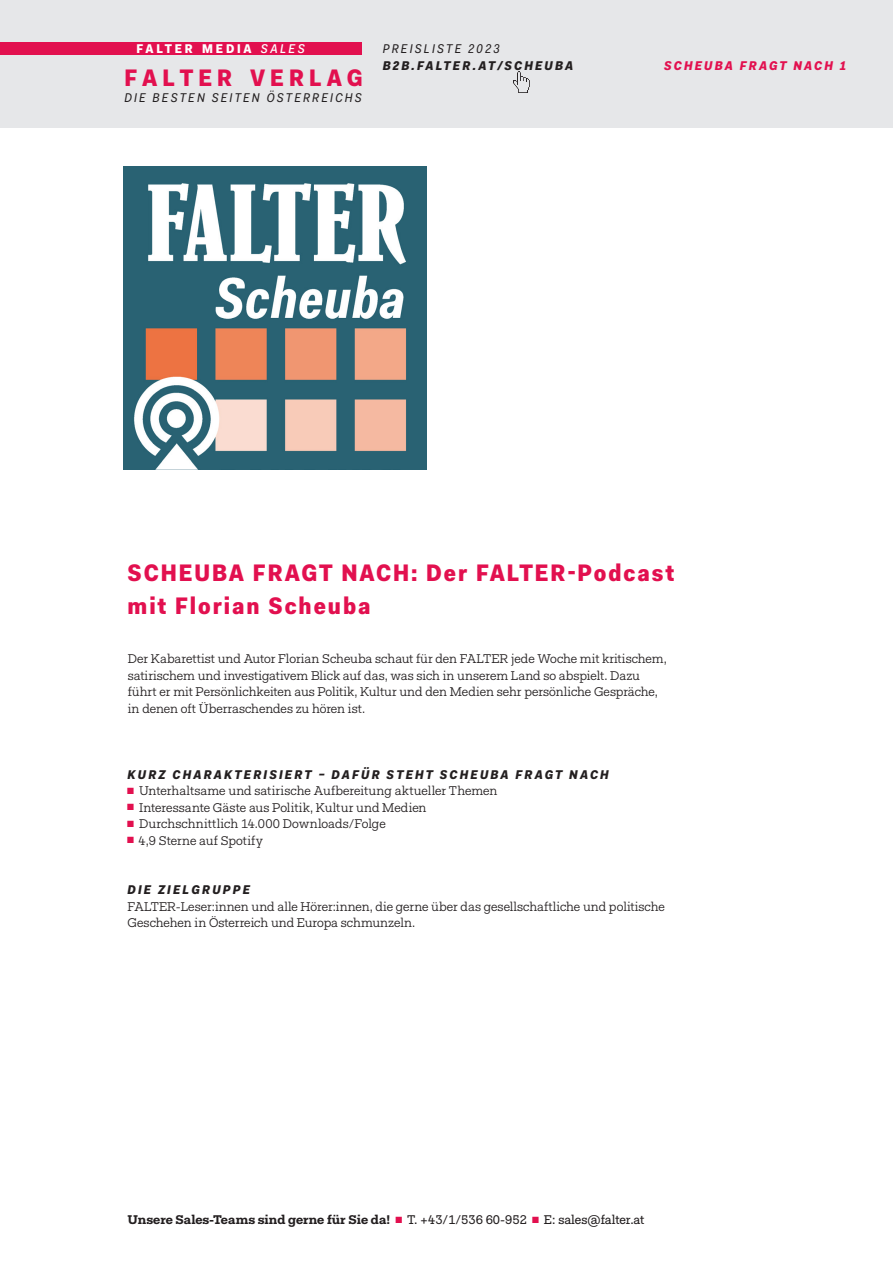
<style>
.page{position:relative;width:893px;height:1263px;background:#fff}
.page>*{position:absolute;margin:0;border:0;box-sizing:border-box;transform-origin:0 0}
.t1{font:900 24px/33px "Fakt Sm Con Pro";letter-spacing:.08em;color:#e2104f}
.t2{font:900 24px "Fakt Sm Con Pro";letter-spacing:.205em;color:#e2104f}
.slab_N_8_5{font:12.75px/16.5px "Fakt Slab Pro Blond";letter-spacing:-.005em;color:#231f20}
.t3{font:italic 900 12.75px "Fakt Sm Con Pro";letter-spacing:.17em;color:#231f20}
.t4{font:700 12.75px "Fakt Slab Pro";letter-spacing:-.005em;color:#231f20}
.t5{font:italic 12.75px "Fakt Sm Con Pro";letter-spacing:.17em;color:#231f20}
.t6{font:italic 900 12.75px "Fakt Sm Con Pro";letter-spacing:.17em;color:#e2104f}
.t7{font:900 12.75px "Fakt Sm Con Pro";letter-spacing:.215em;color:#fff}
.s1{font-weight:500;font-style:italic}
.s2{color:#e2104f}
.s3{font-family:"Fakt Sm Con Pro";font-weight:400;color:#e2104f}
.s4{font-weight:400}
</style>
<div class="page">
<img style="left:123px;top:167px;width:303px;height:303px">
<div style="left:0;top:0;width:893px;height:128px;background:#e6e7e9"></div>
<div style="left:22px;top:43px;width:340px;height:12px;background:#e2104f"></div>
<div style="left:0;top:43px;width:71px;height:12px;background:#e2104f"></div>
<img style="left:514px;top:72px;width:16px;height:21px">
<p class="t7" style="left:136px;top:41px;width:170px">FALTER MEDIA <span class="s1">SALES</span></p>
<p class="t5" style="left:383px;top:40px;width:119px">PREISLISTE 2023</p>
<p class="t3" style="left:383px;top:57px;width:192px">B2B.FALTER.AT/SCHEUBA</p>
<p class="t6" style="left:664px;top:57px;width:183px">SCHEUBA FRAGT NACH 1</p>
<p class="t2" style="left:124px;top:61px;width:240px">FALTER VERLAG</p>
<p class="t5" style="left:124px;top:89px;width:239px">DIE BESTEN SEITEN ÖSTERREICHS</p>
<p class="t1" style="left:128px;top:556px;width:548px">SCHEUBA FRAGT NACH: Der FALTER-Podcast mit Florian Scheuba</p>
<p class="slab_N_8_5" style="left:128px;top:650px;width:541px">Der Kabarettist und Autor Florian Scheuba schaut für den FALTER jede Woche mit kritischem, satirischem und investigativem Blick auf das, was sich in unserem Land so abspielt. Dazu führt er mit Persönlichkeiten aus Politik, Kultur und den Medien sehr persönliche Gespräche, in denen oft Überraschendes zu hören ist.</p>
<p class="t3" style="left:128px;top:766px;width:483px">KURZ CHARAKTERISIERT – DAFÜR STEHT SCHEUBA FRAGT NACH</p>
<p class="slab_N_8_5" style="left:128px;top:782px;width:371px"><span class="s2">◼</span> Unterhaltsame und satirische Aufbereitung aktueller Themen</p>
<p class="slab_N_8_5" style="left:128px;top:799px;width:301px"><span class="s2">◼</span> Interessante Gäste aus Politik, Kultur und Medien</p>
<p class="slab_N_8_5" style="left:128px;top:815px;width:260px"><span class="s2">◼</span> Durchschnittlich 14.000 Downloads/Folge</p>
<p class="slab_N_8_5" style="left:128px;top:832px;width:137px"><span class="s2">◼</span> 4,9 Sterne auf Spotify</p>
<p class="t3" style="left:128px;top:881px;width:124px">DIE ZIELGRUPPE</p>
<p class="slab_N_8_5" style="left:128px;top:898px;width:539px">FALTER-Leser:innen und alle Hörer:innen, die gerne über das gesellschaftliche und politische<br>Geschehen in Österreich und Europa schmunzeln.</p>
<p class="t4" style="left:128px;top:1211px;width:518px">Unsere Sales-Teams sind gerne für Sie da! <span class="s3">◼</span> <span class="s4">T. +43/1/536 60-952</span> <span class="s3">◼</span> <span class="s4">E: sales@falter.at</span></p>
</div>
